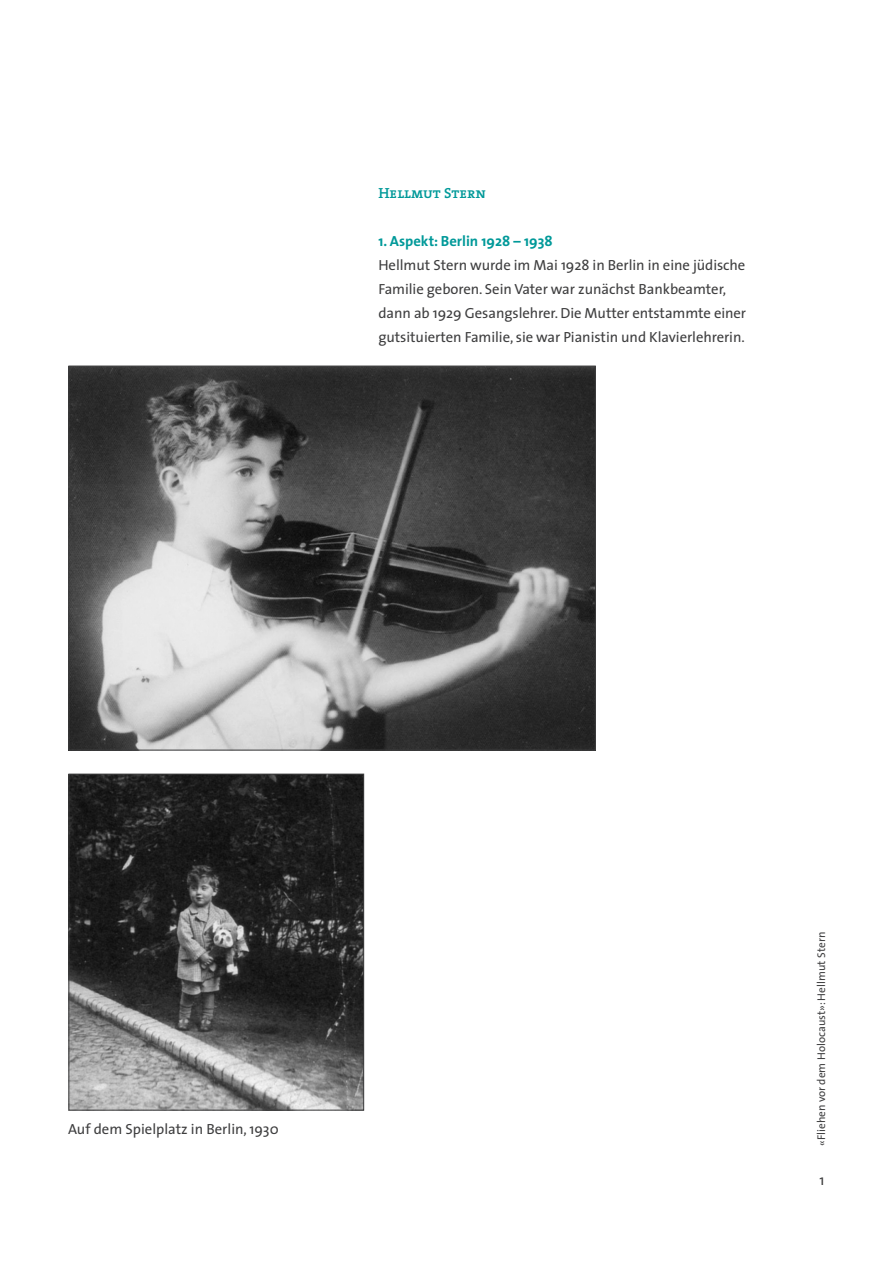
<style>
.page{position:relative;width:893px;height:1263px;background:#fff}
.page>*{position:absolute;margin:0;border:0;box-sizing:border-box;transform-origin:0 0}
.Fliesstext_normal{font:14.7px/24px "The Sans";letter-spacing:-.005em;color:#3e3e3f}
.Fliesstext_normal-2{font:700 14.7px "The Sans";color:#099}
.Fliesstext_normal-3{font:14.7px "The Serif Semi Bold Caps";color:#099}
.t1{font:11.25px "The Sans";color:#3e3e3f}
</style>
<div class="page">
<img style="left:71px;top:368px;width:522px;height:380px">
<svg style="left:71px;top:776px;width:291px;height:332px;background:#464646"></svg>
<div style="left:69px;top:774px;width:295px;height:336px;border:1px solid #3e3e3f"></div>
<p class="Fliesstext_normal-3" style="left:378px;top:181px;width:109px">Hellmut Stern</p>
<p class="Fliesstext_normal-2" style="left:378px;top:229px;width:176px">1. Aspekt: Berlin 1928 – 1938</p>
<p class="Fliesstext_normal" style="left:378px;top:253px;width:368px">Hellmut Stern wurde im Mai 1928 in Berlin in eine jüdische<br>Familie geboren. Sein Vater war zunächst Bankbeamter,</p>
<p class="Fliesstext_normal" style="left:378px;top:301px;width:369px">dann ab 1929 Gesangslehrer. Die Mutter entstammte einer</p>
<p class="Fliesstext_normal" style="left:378px;top:325px;width:368px">gutsituierten Familie, sie war Pianistin und Klavierlehrerin.</p>
<p class="Fliesstext_normal" style="left:68px;top:1117px;width:212px">Auf dem Spielplatz in Berlin, 1930</p>
<p class="t1" style="left:812px;top:1146px;width:216px;rotate:-90deg">«Fliehen vor dem Holocaust»: Hellmut Stern</p>
<p class="Fliesstext_normal" style="left:820px;top:1168px;width:6px">1</p>
</div>
